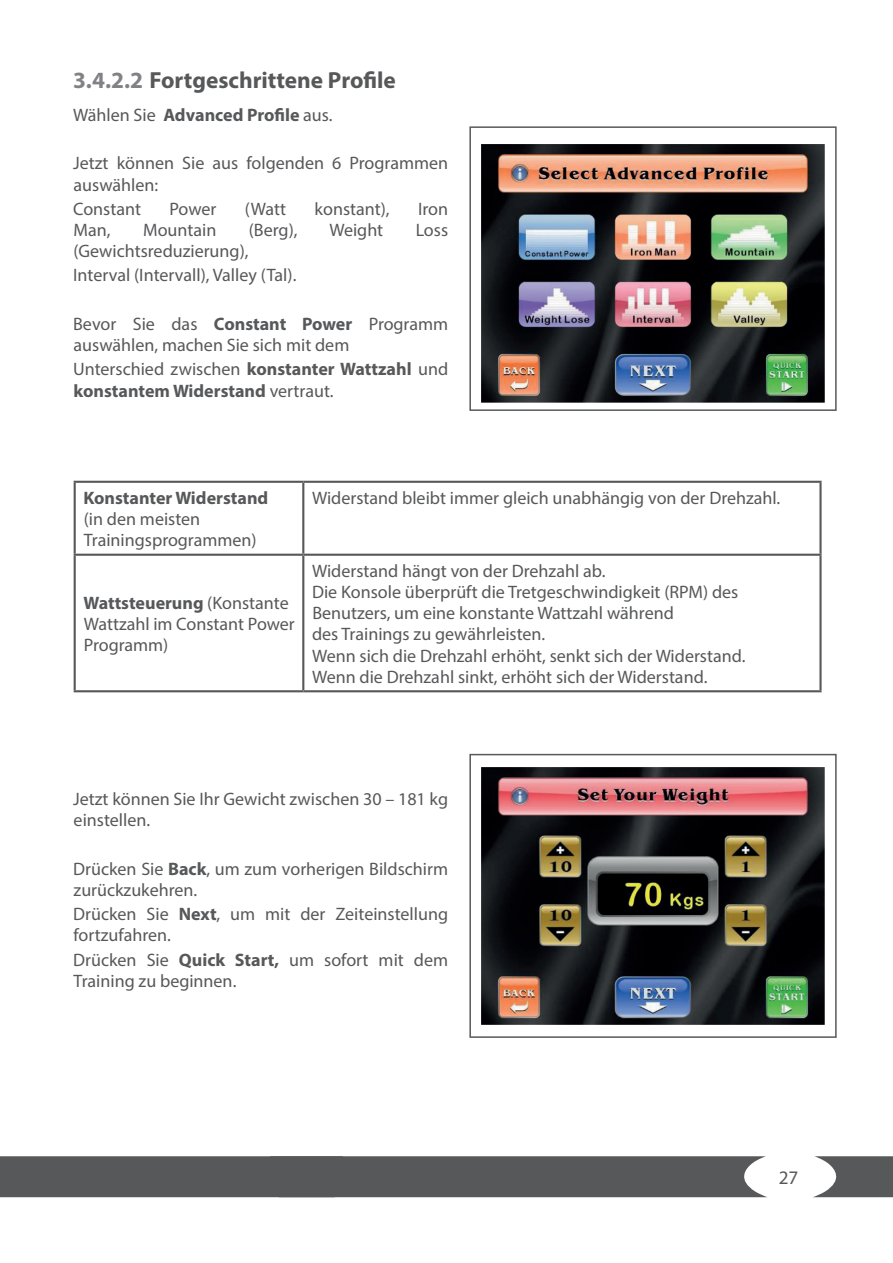
<style>
.page{position:relative;width:893px;height:1263px;background:#fff}
.page>*{position:absolute;margin:0;border:0;box-sizing:border-box;transform-origin:0 0}
.t1{font:700 23.4px "Myriad Pro";color:#57585a}
.t2{font:19.2px "Myriad Pro";color:#57585a}
.t3{font:18px/21.1px "Myriad Pro";color:#57585a}
.t4{font:700 18px/21.1px "Myriad Pro";color:#57585a}
.s1{color:#808285}
.s2{font-weight:400}
.s3{font-weight:700}
</style>
<div class="page">
<img style="left:481px;top:145px;width:344px;height:257px">
<div style="left:469px;top:126px;width:368px;height:285px;border:2px solid #57585a"></div>
<img style="left:481px;top:767px;width:344px;height:257px">
<div style="left:469px;top:754px;width:368px;height:284px;border:2px solid #57585a"></div>
<div style="left:0;top:1156px;width:767px;height:41px;background:#57585a"></div>
<svg style="left:813px;top:1156px;width:80px;height:41px"></svg>
<hr style="left:74px;top:481px;width:229px;height:2px;background:#57585a">
<hr style="left:74px;top:483px;width:2px;height:71px;background:#57585a">
<hr style="left:303px;top:481px;width:519px;height:2px;background:#57585a">
<hr style="left:302px;top:483px;width:2px;height:71px;background:#57585a">
<hr style="left:819px;top:483px;width:3px;height:71px;background:#57585a">
<hr style="left:74px;top:554px;width:229px;height:2px;background:#57585a">
<hr style="left:74px;top:556px;width:2px;height:134px;background:#57585a">
<hr style="left:303px;top:554px;width:519px;height:2px;background:#57585a">
<hr style="left:302px;top:556px;width:2px;height:134px;background:#57585a">
<hr style="left:819px;top:556px;width:3px;height:134px;background:#57585a">
<hr style="left:74px;top:690px;width:229px;height:2px;background:#57585a">
<hr style="left:303px;top:690px;width:519px;height:2px;background:#57585a">
<p class="t1" style="left:73px;top:64px;width:324px"><span class="s1">3.4.2.2</span> Fortgeschrittene Profile</p>
<p class="t4" style="left:73px;top:104px;width:261px"><span class="s2">Wählen Sie</span> Advanced Profile <span class="s2">aus.</span></p>
<p class="t3" style="left:73px;top:152px;width:376px">Jetzt können Sie aus folgenden 6 Programmen auswählen:</p>
<p class="t3" style="left:73px;top:198px;width:69px">Constant</p>
<p class="t3" style="left:169px;top:198px;width:48px">Power</p>
<p class="t3" style="left:245px;top:198px;width:43px">(Watt</p>
<p class="t3" style="left:315px;top:198px;width:76px">konstant),</p>
<p class="t3" style="left:418px;top:198px;width:32px">Iron</p>
<p class="t3" style="left:74px;top:219px;width:39px">Man,</p>
<p class="t3" style="left:143px;top:219px;width:75px">Mountain</p>
<p class="t3" style="left:249px;top:219px;width:50px">(Berg),</p>
<p class="t3" style="left:329px;top:219px;width:55px">Weight</p>
<p class="t3" style="left:416px;top:219px;width:34px">Loss</p>
<p class="t3" style="left:74px;top:240px;width:176px">(Gewichtsreduzierung),</p>
<p class="t3" style="left:73px;top:265px;width:225px">Interval (Intervall), Valley (Tal).</p>
<p class="t3" style="left:73px;top:313px;width:377px">Bevor Sie das <span class="s3">Constant Power</span> Programm auswählen, machen Sie sich mit dem</p>
<p class="t4" style="left:73px;top:358px;width:377px"><span class="s2">Unterschied zwischen</span> konstanter Wattzahl <span class="s2">und </span>konstantem Widerstand <span class="s2">vertraut.</span></p>
<p class="t3" style="left:83px;top:487px;width:186px"><span class="s3">Konstanter Widerstand </span>(in den meisten<br>Trainingsprogrammen)</p>
<p class="t3" style="left:312px;top:487px;width:470px">Widerstand bleibt immer gleich unabhängig von der Drehzahl.</p>
<p class="t3" style="left:83px;top:592px;width:213px"><span class="s3">Wattsteuerung</span> (Konstante<br>Wattzahl im Constant Power<br>Programm)</p>
<p class="t3" style="left:312px;top:560px;width:295px">Widerstand hängt von der Drehzahl ab.</p>
<p class="t3" style="left:312px;top:581px;width:428px">Die Konsole überprüft die Tretgeschwindigkeit (RPM) des<br>Benutzers, um eine konstante Wattzahl während</p>
<p class="t3" style="left:312px;top:623px;width:235px">des Trainings zu gewährleisten.</p>
<p class="t3" style="left:312px;top:645px;width:435px">Wenn sich die Drehzahl erhöht, senkt sich der Widerstand.</p>
<p class="t3" style="left:312px;top:666px;width:397px">Wenn die Drehzahl sinkt, erhöht sich der Widerstand.</p>
<p class="t3" style="left:73px;top:788px;width:376px">Jetzt können Sie Ihr Gewicht zwischen 30 – 181 kg einstellen.</p>
<p class="t3" style="left:73px;top:858px;width:376px">Drücken Sie <span class="s3">Back</span>, um zum vorherigen Bildschirm zurückzukehren.</p>
<p class="t3" style="left:73px;top:903px;width:376px">Drücken Sie <span class="s3">Next</span>, um mit der Zeiteinstellung fortzufahren.</p>
<p class="t3" style="left:73px;top:949px;width:376px">Drücken Sie <span class="s3">Quick Start,</span> um sofort mit dem<br>Training zu beginnen.</p>
<p class="t2" style="left:779px;top:1166px;width:21px">27</p>
</div>
